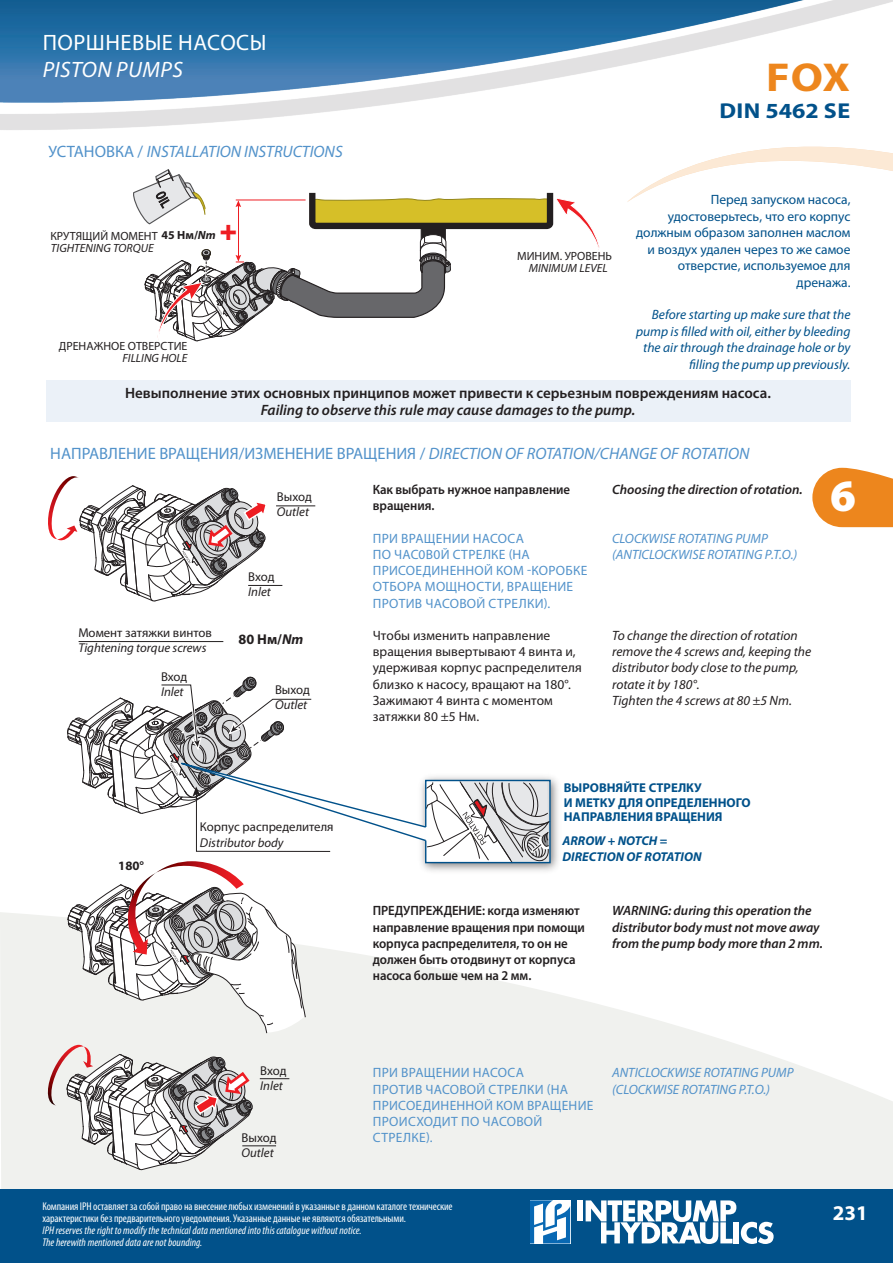
<style>
.page{position:relative;width:893px;height:1263px;background:#fff}
.page>*{position:absolute;margin:0;border:0;box-sizing:border-box;transform-origin:0 0}
.t1{font:900 45px "Myriad Pro";color:#fff}
.t2{font:700 40.5px "Myriad Pro";color:#ed861d;scale:1.11 1}
.t3{font:700 condensed 29.85px "Helvetica Neue";color:#ee1d23}
.t4{font:22.35px "Myriad Pro";letter-spacing:.02em;color:#fff}
.t5{font:italic 22.35px "Myriad Pro";letter-spacing:.02em;color:#fff}
.t6{font:700 21.6px "Myriad Pro";letter-spacing:.01em;color:#01518a;scale:1.11 1}
.t7{font:700 21px "Myriad Pro";color:#fff}
.t8{font:16.5px "Myriad Pro";color:#5292ca}
.t9{font:italic 16.5px "Myriad Pro";color:#5292ca}
.t10{font:600 15px "Myriad Pro";color:#231f20}
.t11{font:italic 600 15px "Myriad Pro";color:#231f20}
.t12{font:700 14.25px "Myriad Pro";color:#231f20}
.t13{font:13.5px/16.2px "Myriad Pro";letter-spacing:.02em;color:#5292ca}
.t14{font:600 13.5px/16.2px "Myriad Pro";color:#231f20;scale:.95 1}
.t15{font:13.5px/16.2px "Myriad Pro";letter-spacing:.005em;color:#231f20}
.t16{font:13.5px/16.5px "Myriad Pro";color:#01518a;text-align:right}
.t17{font:italic 13.5px/16.2px "Myriad Pro";color:#231f20}
.t18{font:italic 13.5px/16.5px "Myriad Pro";color:#01518a;text-align:right}
.t19{font:italic 600 13.5px/16.2px "Myriad Pro";color:#231f20}
.t20{font:italic 13.5px/16.2px "Myriad Pro";color:#5292ca}
.t21{font:italic 12.9px "Myriad Pro";color:#231f20}
.t22{font:12.9px "Myriad Pro";color:#231f20}
.t23{font:700 12.9px/14.2px "Myriad Pro";color:#01518a}
.t24{font:italic 700 12.9px/15.5px "Myriad Pro";color:#01518a}
.t25{font:700 12.9px "Myriad Pro";color:#231f20}
.t26{font:11.85px "Myriad Pro";color:#231f20}
.t27{font:italic 11.85px "Myriad Pro";color:#231f20}
.t28{font:condensed 11.25px/12px "Myriad Pro";letter-spacing:-.01em;color:#fff}
.t29{font:italic condensed 11.25px/12px "Myriad Pro";color:#fff}
.s1{font-style:normal}
.s2{font-weight:700}
.s3{font-weight:700;font-style:italic}
.s4{font-style:italic}
</style>
<div class="page">
<svg style="left:0;top:912px;width:893px;height:277px;fill:#f0f1ee"></svg>
<div style="left:0;top:1189px;width:893px;height:74px;background:#01518a"></div>
<div style="left:577px;top:1200px;width:6px;height:21px;background:#fff"></div>
<svg style="left:586px;top:1200px;width:188px;height:44px"></svg>
<svg style="left:530px;top:1200px;width:40px;height:43px;background:#8eb9dc"></svg>
<img style="left:0;top:0;width:893px;height:130px">
<svg style="left:812px;top:468px;width:81px;height:59px;background:#ef9539"></svg>
<svg style="left:627px;top:103px;width:266px;height:99px"></svg>
<div style="left:46px;top:380px;width:804px;height:42px;background:#ebf1f8"></div>
<img style="left:551px;top:777px;width:8px;height:93px">
<hr style="left:276px;top:505px;width:39px;height:1px;background:#231f20">
<hr style="left:242px;top:1145px;width:34px;height:1px;background:#231f20">
<hr style="left:248px;top:585px;width:34px;height:1px;background:#231f20">
<svg style="left:260px;top:1078px;width:29px;height:1px"></svg>
<hr style="left:79px;top:641px;width:144px;height:1px;background:#231f20">
<svg style="left:48px;top:476px;width:220px;height:126px"></svg>
<svg style="left:46px;top:1045px;width:207px;height:125px"></svg>
<svg style="left:66px;top:676px;width:485px;height:358px"></svg>
<svg style="left:133px;top:169px;width:468px;height:173px"></svg>
<h3 class="t4" style="left:43px;top:28px;width:225px">ПОРШНЕВЫЕ НАСОСЫ</h3>
<h3 class="t5" style="left:43px;top:55px;width:142px">PISTON PUMPS</h3>
<p class="t9" style="left:48px;top:141px;width:296px"><span class="s1">УСТАНОВКА /</span> INSTALLATION INSTRUCTIONS</p>
<p class="t26" style="left:51px;top:228px;width:167px">КРУТЯЩИЙ МОМЕНТ <span class="s2">45 Нм/</span><span class="s3">Nm</span></p>
<h3 class="t3" style="left:219px;top:211px;width:19px">+</h3>
<p class="t27" style="left:51px;top:240px;width:104px">TIGHTENING TORQUE</p>
<p class="t26" style="left:59px;top:338px;width:130px">ДРЕНАЖНОЕ ОТВЕРСТИЕ</p>
<p class="t27" style="left:122px;top:351px;width:67px">FILLING HOLE</p>
<h2 class="t2" style="left:766px;top:51px;width:77px">FOX</h2>
<h3 class="t6" style="left:719px;top:97px;width:119px">DIN 5462 SE</h3>
<p class="t26" style="left:517px;top:248px;width:96px">МИНИМ. УРОВЕНЬ</p>
<p class="t27" style="left:529px;top:260px;width:80px">MINIMUM LEVEL</p>
<p class="t16" style="left:636px;top:191px;width:216px">Перед запуском насоса, удостоверьтесь, что его корпус должным образом заполнен маслом и воздух удален через то же самое отверстие, используемое для дренажа.</p>
<p class="t18" style="left:636px;top:306px;width:216px">Before starting up make sure that the pump is filled with oil, either by bleeding the air through the drainage hole or by filling the pump up previously.</p>
<p class="t10" style="left:125px;top:383px;width:647px">Невыполнение этих основных принципов может привести к серьезным повреждениям насоса.</p>
<p class="t11" style="left:261px;top:400px;width:376px">Failing to observe this rule may cause damages to the pump.</p>
<p class="t8" style="left:50px;top:443px;width:701px">НАПРАВЛЕНИЕ ВРАЩЕНИЯ/ИЗМЕНЕНИЕ ВРАЩЕНИЯ / <span class="s4">DIRECTION OF ROTATION/CHANGE OF ROTATION</span></p>
<p class="t22" style="left:78px;top:625px;width:135px">Момент затяжки винтов</p>
<p class="t21" style="left:78px;top:640px;width:130px">Tightening torque screws</p>
<p class="t22" style="left:161px;top:668px;width:28px">Вход</p>
<p class="t21" style="left:161px;top:684px;width:24px">Inlet</p>
<p class="t22" style="left:277px;top:488px;width:36px">Выход</p>
<p class="t21" style="left:277px;top:504px;width:34px">Outlet</p>
<p class="t22" style="left:248px;top:568px;width:28px">Вход</p>
<p class="t21" style="left:248px;top:584px;width:24px">Inlet</p>
<p class="t12" style="left:239px;top:630px;width:66px">80 Нм/<span class="s4">Nm</span></p>
<p class="t22" style="left:275px;top:682px;width:36px">Выход</p>
<p class="t21" style="left:275px;top:697px;width:34px">Outlet</p>
<p class="t14" style="left:373px;top:481px;width:209px">Как выбрать нужное направление вращения.</p>
<p class="t13" style="left:373px;top:530px;width:216px">ПРИ ВРАЩЕНИИ НАСОСА<br>ПО ЧАС0В0Й СТРЕЛКЕ (НА<br>ПРИСОЕДИНЕННОЙ КОМ -КОРОБКЕ<br>ОТБОРА МОЩНОСТИ, ВРАЩЕНИЕ<br>ПРОТИВ ЧАСОВОЙ СТРЕЛКИ).</p>
<p class="t15" style="left:373px;top:627px;width:210px">Чтобы изменить направление вращения вывертывают 4 винта и, удерживая корпус распределителя близко к насосу, вращают на 180°.<br>Зажимают 4 винта с моментом затяжки 80 ±5 Нм.</p>
<p class="t19" style="left:612px;top:481px;width:192px">Choosing the direction of rotation.</p>
<p class="t20" style="left:612px;top:530px;width:187px">CLOCKWISE ROTATING PUMP (ANTICLOCKWISE ROTATING P.T.O.)</p>
<p class="t17" style="left:612px;top:627px;width:201px">To change the direction of rotation remove the 4 screws and, keeping the distributor body close to the pump, rotate it by 180°.<br>Tighten the 4 screws at 80 ±5 Nm.</p>
<h1 class="t1" style="left:830px;top:466px;width:27px">6</h1>
<p class="t25" style="left:118px;top:858px;width:27px">180°</p>
<p class="t22" style="left:200px;top:819px;width:135px">Корпус распределителя</p>
<p class="t21" style="left:200px;top:834px;width:85px">Distributor body</p>
<p class="t23" style="left:564px;top:780px;width:189px">ВЫРОВНЯЙТЕ СТРЕЛКУ<br>И МЕТКУ ДЛЯ ОПРЕДЕЛЕННОГО<br>НАПРАВЛЕНИЯ ВРАЩЕНИЯ</p>
<p class="t24" style="left:562px;top:833px;width:141px">ARROW + NOTCH =<br>DIRECTION OF ROTATION</p>
<p class="t14" style="left:373px;top:902px;width:225px">ПРЕДУПРЕЖДЕНИЕ: когда изменяют направление вращения при помощи корпуса распределителя, то он не должен быть отодвинут от корпуса насоса больше чем на 2 мм.</p>
<p class="t19" style="left:612px;top:902px;width:212px">WARNING: during this operation the distributor body must not move away from the pump body more than 2 mm.</p>
<p class="t22" style="left:260px;top:1063px;width:28px">Вход</p>
<p class="t21" style="left:260px;top:1078px;width:24px">Inlet</p>
<p class="t22" style="left:242px;top:1129px;width:36px">Выход</p>
<p class="t21" style="left:242px;top:1145px;width:34px">Outlet</p>
<p class="t13" style="left:373px;top:1064px;width:222px">ПРИ ВРАЩЕНИИ НАСОСА<br>ПРОТИВ ЧАСОВОЙ СТРЕЛКИ (НА<br>ПРИСОЕДИНЕННОЙ КОМ ВРАЩЕНИЕ<br>ПРОИСХОДИТ ПО ЧАСОВОЙ<br>СТРЕЛКЕ).</p>
<p class="t20" style="left:612px;top:1064px;width:183px">ANTICLOCKWISE ROTATING PUMP (CLOCKWISE ROTATING P.T.O.)</p>
<p class="t28" style="left:43px;top:1200px;width:412px">Компания IPH оставляет за собой право на внесение любых изменений в указанные в данном каталоге технические характеристики без предварительного уведомления. Указанные данные не являются обязательными.</p>
<p class="t29" style="left:43px;top:1224px;width:321px">IPH reserves the right to modify the technical data mentioned into this catalogue without notice.<br>The herewith mentioned data are not bounding.</p>
<h3 class="t7" style="left:833px;top:1199px;width:36px">231</h3>
</div>
